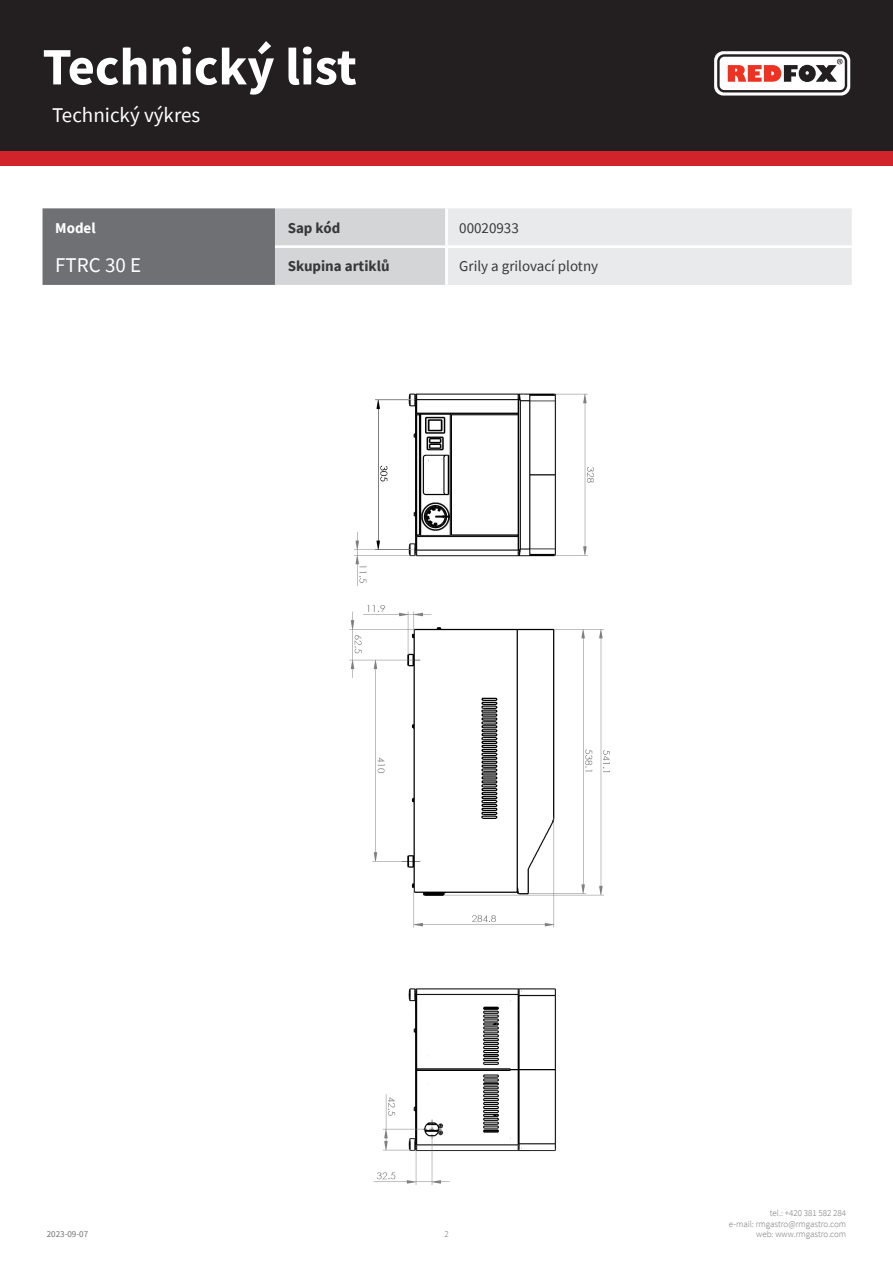
<style>
.page{position:relative;width:893px;height:1263px;background:#fff}
.page>*{position:absolute;margin:0;border:0;box-sizing:border-box;transform-origin:0 0}
.t1{font:700 52.5px "Source Sans Pro";color:#fff}
.kapitola{font:21px "Source Sans Pro";color:#fff}
.tabulka_-_headline{font:21px "Source Sans Pro";color:#fff}
.tabulka_-_text{font:15px "Source Sans Pro";color:#383839}
.tabulka_-_text-2{font:700 15px "Source Sans Pro";color:#383839}
.tabulka_-_text-3{font:700 15px "Source Sans Pro";color:#fff}
.t2{font:300 9px/10.8px "Source Sans Pro";color:#6f7073;text-align:right}
.t3{font:9px "Source Sans Pro";color:#6f7073}
</style>
<div class="page">
<div style="left:0;top:0;width:893px;height:166px;background:#d1232a"></div>
<div style="left:0;top:0;width:893px;height:151px;background:#231f20"></div>
<svg style="left:714px;top:51px;width:136px;height:45px"></svg>
<img style="left:349px;top:393px;width:261px;height:792px">
<svg style="left:43px;top:208px;width:809px;height:77px"></svg>
<hr style="left:445px;top:208px;width:3px;height:37px;background:#fff">
<hr style="left:275px;top:245px;width:171px;height:3px;background:#fff">
<hr style="left:446px;top:245px;width:406px;height:3px;background:#fff">
<hr style="left:445px;top:248px;width:3px;height:37px;background:#fff">
<h1 class="t1" style="left:43px;top:31px;width:316px">Technický list</h1>
<p class="kapitola" style="left:52px;top:101px;width:150px">Technický výkres</p>
<p class="tabulka_-_text-3" style="left:55px;top:218px;width:42px">Model</p>
<p class="tabulka_-_text-2" style="left:288px;top:218px;width:54px">Sap kód</p>
<p class="tabulka_-_text" style="left:459px;top:219px;width:61px">00020933</p>
<p class="tabulka_-_headline" style="left:55px;top:251px;width:87px">FTRC 30 E</p>
<p class="tabulka_-_text-2" style="left:288px;top:256px;width:103px">Skupina artiklů</p>
<p class="tabulka_-_text" style="left:459px;top:257px;width:140px">Grily a grilovací plotny</p>
<p class="t3" style="left:47px;top:1229px;width:43px">2023-09-07</p>
<p class="t2" style="left:444px;top:1229px;width:6px">2</p>
<p class="t2" style="left:729px;top:1207px;width:119px">tel.: +420 381 582 284<br>e-mail: rmgastro@rmgastro.com web: www.rmgastro.com</p>
</div>
